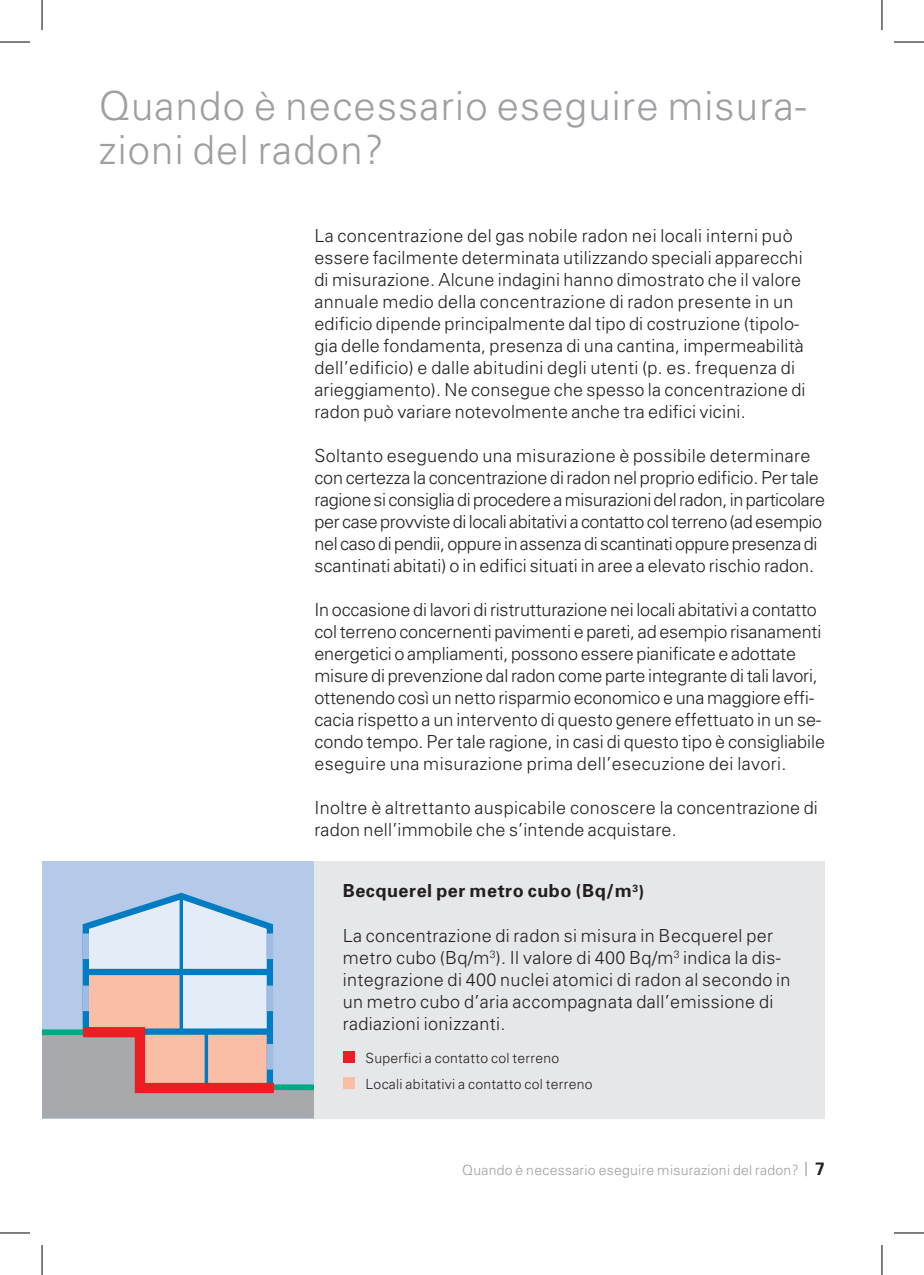
<style>
.page{position:relative;width:924px;height:1275px;background:#fff}
.page>*{position:absolute;margin:0;border:0;box-sizing:border-box;transform-origin:0 0}
.t1{font:300 40px/44px "Univers";letter-spacing:.03em;color:#9d9fa2}
.t2{font:300 18px/22px "Univers";letter-spacing:.01em;color:#231f20}
.t3{font:300 18px/22px "Univers";letter-spacing:-.01em;color:#231f20}
.t4{font:300 18px/22px "Univers";letter-spacing:-.02em;color:#231f20}
.t5{font:700 18px "Univers";letter-spacing:.03em;color:#231f20}
.t6{font:300 14px/25.4px "Univers";letter-spacing:.02em;color:#231f20}
.t7{font:300 14px "Univers";letter-spacing:.02em;color:#9d9fa2}
.s1{font-weight:700;font-size:18px;color:#231f20}
</style>
<div class="page">
<div style="left:42px;top:861px;width:272px;height:257px;background:#b4cae8"></div>
<svg style="left:42px;top:892px;width:272px;height:226px"></svg>
<div style="left:266px;top:933px;width:7px;height:26px;background:#9fbce2"></div>
<div style="left:266px;top:985px;width:7px;height:26px;background:#9fbce2"></div>
<div style="left:266px;top:1044px;width:7px;height:25px;background:#9fbce2"></div>
<div style="left:314px;top:861px;width:510px;height:257px;background:#e6e7e9"></div>
<svg style="left:805px;top:1161px;width:1px;height:15px"></svg>
<div style="left:342px;top:1051px;width:12px;height:12px;background:#ee1d23"></div>
<div style="left:342px;top:1077px;width:12px;height:11px;background:#fabda6"></div>
<hr style="left:0;top:42px;width:30px;height:1px;background:#000">
<hr style="left:893px;top:42px;width:30px;height:1px;background:#000">
<hr style="left:0;top:1232px;width:30px;height:1px;background:#000">
<hr style="left:893px;top:1232px;width:30px;height:1px;background:#000">
<hr style="left:42px;top:0;width:1px;height:30px;background:#000">
<hr style="left:42px;top:1245px;width:1px;height:30px;background:#000">
<hr style="left:881px;top:0;width:1px;height:30px;background:#000">
<hr style="left:881px;top:1245px;width:1px;height:30px;background:#000">
<h1 class="t1" style="left:99px;top:82px;width:708px">Quando è necessario eseguire misura&shy;zioni del radon?</h1>
<p class="t2" style="left:314px;top:224px;width:492px">La concentrazione del gas nobile radon nei locali interni può essere facilmente determinata utilizzando speciali apparecchi di misurazione. Alcune indagini hanno dimostrato che il valore annuale medio della concentrazione di radon presente in un edificio dipende principalmente dal tipo di costruzione (tipolo&shy;gia delle fondamenta, presenza di una cantina, impermeabilità dell’edificio) e dalle abitudini degli utenti (p. es. frequenza di arieggiamento). Ne consegue che spesso la concentrazione di radon può variare notevolmente anche tra edifici vicini.</p>
<p class="t4" style="left:314px;top:444px;width:512px">Soltanto eseguendo una misurazione è possibile determinare con certezza la concentrazione di radon nel proprio edificio. Per tale ragione si consiglia di procedere a misurazioni del radon, in particolare per case provviste di locali abitativi a contatto col terreno (ad esempio nel caso di pendii, oppure in assenza di scantinati oppure presenza di scantinati abitati) o in edifici situati in aree a elevato rischio radon.</p>
<p class="t3" style="left:314px;top:598px;width:512px">In occasione di lavori di ristrutturazione nei locali abitativi a contatto col terreno concernenti pavimenti e pareti, ad esempio risanamenti energetici o ampliamenti, possono essere pianificate e adottate misure di prevenzione dal radon come parte integrante di tali lavori, ottenendo così un netto risparmio economico e una maggiore effi&shy;cacia rispetto a un intervento di questo genere effettuato in un se&shy;condo tempo. Per tale ragione, in casi di questo tipo è consigliabile eseguire una misurazione prima dell’esecuzione dei lavori.</p>
<p class="t2" style="left:314px;top:796px;width:504px">Inoltre è altrettanto auspicabile conoscere la concentrazione di radon nell’immobile che s’intende acquistare.</p>
<p class="t5" style="left:342px;top:879px;width:303px">Becquerel per metro cubo (Bq/m<sup>3</sup>)</p>
<p class="t2" style="left:342px;top:923px;width:449px">La concentrazione di radon si misura in Becquerel per metro cubo (Bq/m<sup>3</sup>). Il valore di 400 Bq/m<sup>3</sup> indica la dis&shy;integrazione di 400 nuclei atomici di radon al secondo in un metro cubo d’aria accompagnata dall’emissione di radiazioni ionizzanti.</p>
<p class="t6" style="left:365px;top:1045px;width:228px">Superfici a contatto col terreno<br>Locali abitativi a contatto col terreno</p>
<p class="t7" style="left:462px;top:1161px;width:364px">Quando è necessario eseguire misurazioni del radon? <span class="s1">7</span></p>
</div>
